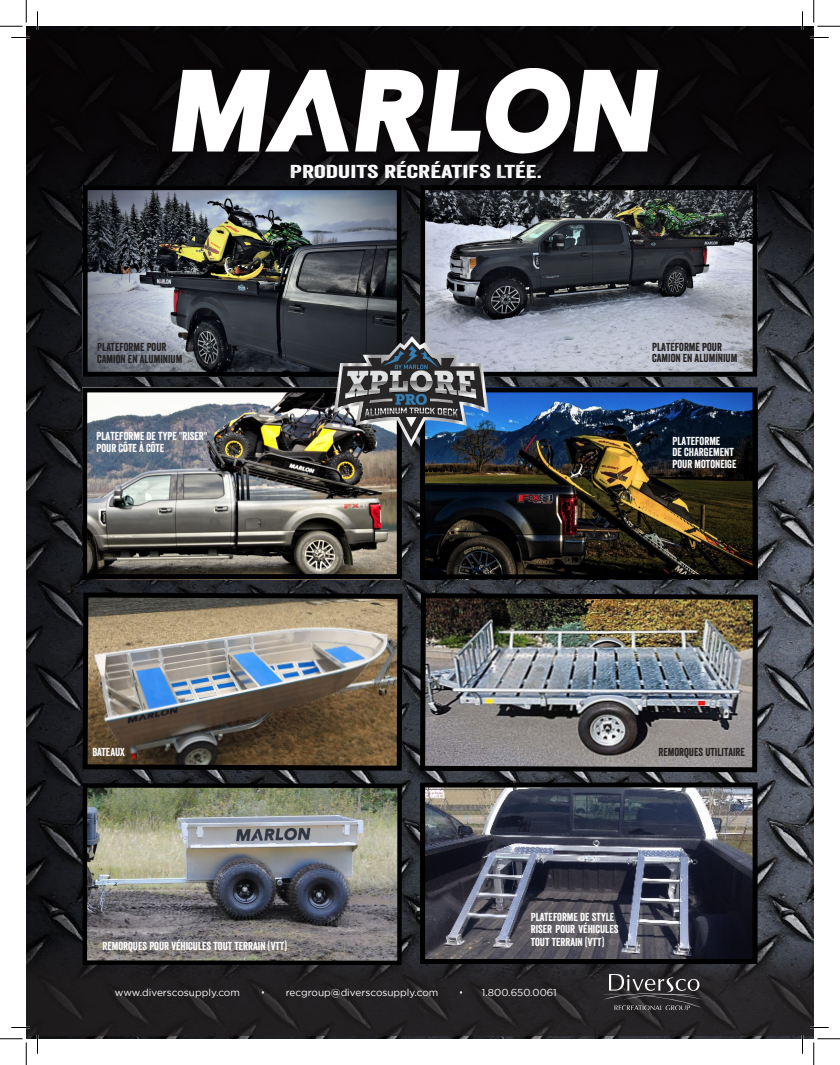
<style>
.page{position:relative;width:840px;height:1065px;background:#fff}
.page>*{position:absolute;margin:0;border:0;box-sizing:border-box;transform-origin:0 0}
.t1{font:18.12px "Veneer";color:#fff;scale:1.52 1}
.t2{font:11.25px/11.2px "Veneer";color:#fff}
.t3{font:11.25px/11.2px "Veneer";color:#231f20}
.t4{font:10px "Gotham";color:#fff}
</style>
<div class="page">
<img style="left:26px;top:26px;width:788px;height:1013px">
<div style="left:26px;top:30px;width:788px;height:190px;background:#090507"></div>
<div style="left:26px;top:929px;width:788px;height:107px;background:#231f20"></div>
<img style="left:173px;top:68px;width:484px;height:90px">
<img style="left:418px;top:591px;width:342px;height:184px">
<img style="left:88px;top:788px;width:309px;height:172px">
<div style="left:83px;top:783px;width:319px;height:182px;border:4px solid #000"></div>
<img style="left:80px;top:590px;width:325px;height:183px">
<img style="left:426px;top:789px;width:326px;height:169px">
<div style="left:420px;top:783px;width:338px;height:181px;border:5px solid #000"></div>
<img style="left:88px;top:393px;width:308px;height:180px">
<div style="left:82px;top:387px;width:320px;height:192px;border:5px solid #000"></div>
<img style="left:426px;top:191px;width:326px;height:180px">
<div style="left:420px;top:185px;width:338px;height:192px;border:5px solid #000"></div>
<img style="left:89px;top:191px;width:307px;height:180px">
<div style="left:83px;top:185px;width:319px;height:192px;border:5px solid #000"></div>
<img style="left:426px;top:393px;width:326px;height:180px">
<div style="left:420px;top:387px;width:338px;height:192px;border:5px solid #000"></div>
<svg style="left:334px;top:336px;width:155px;height:111px"></svg>
<svg style="left:600px;top:974px;width:103px;height:36px"></svg>
<svg style="left:11px;top:37px;width:15px;height:1px"></svg>
<svg style="left:814px;top:37px;width:15px;height:1px"></svg>
<svg style="left:11px;top:1027px;width:19px;height:1px"></svg>
<svg style="left:810px;top:1027px;width:19px;height:1px"></svg>
<svg style="left:37px;top:11px;width:1px;height:19px"></svg>
<svg style="left:37px;top:1035px;width:1px;height:19px"></svg>
<svg style="left:802px;top:11px;width:1px;height:19px"></svg>
<svg style="left:802px;top:1035px;width:1px;height:19px"></svg>
<svg style="left:0;top:0;width:27px;height:27px"></svg>
<svg style="left:0;top:1039px;width:27px;height:26px"></svg>
<svg style="left:814px;top:0;width:26px;height:27px"></svg>
<svg style="left:814px;top:1039px;width:26px;height:26px"></svg>
<p class="t3" style="left:97px;top:342px;width:87px">PLATEFORME POUR<br>CAMION EN ALUMINIUM</p>
<h1 class="t1" style="left:290px;top:160px;width:167px">PRODUITS RÉCRÉATIFS LTÉE.</h1>
<p class="t3" style="left:652px;top:342px;width:87px">PLATEFORME POUR<br>CAMION EN ALUMINIUM</p>
<p class="t2" style="left:97px;top:431px;width:112px">PLATEFORME DE TYPE "RISER"<br>POUR CÔTE À CÔTE</p>
<p class="t2" style="left:673px;top:435px;width:66px">PLATEFORME<br>DE CHARGEMENT<br>POUR MOTONEIGE</p>
<p class="t2" style="left:92px;top:746px;width:34px">BATEAUX</p>
<p class="t3" style="left:659px;top:746px;width:88px">REMORQUES UTILITAIRE</p>
<p class="t2" style="left:103px;top:940px;width:186px">REMORQUES POUR VÉHICULES TOUT TERRAIN (VTT)</p>
<p class="t2" style="left:531px;top:910px;width:89px;line-height:12.5px">PLATEFORME DE STYLE<br>RISER POUR VÉHICULES<br>TOUT TERRAIN (VTT)</p>
<p class="t4" style="left:115px;top:986px;width:126px">www.diverscosupply.com</p>
<p class="t4" style="left:286px;top:986px;width:154px">recgroup@diverscosupply.com</p>
<p class="t4" style="left:482px;top:986px;width:76px">1.800.650.0061</p>
</div>
